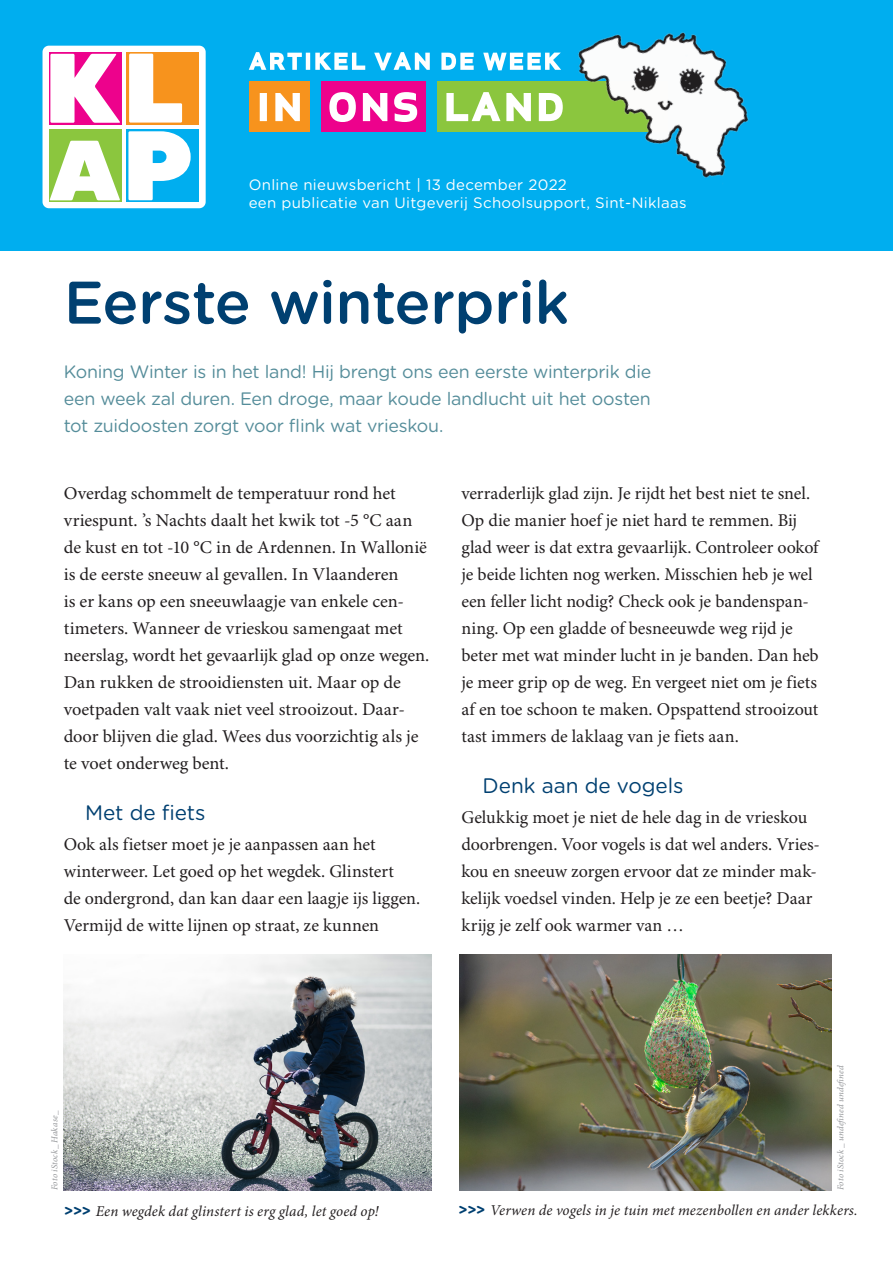
<style>
.page{position:relative;width:893px;height:1263px;background:#fff}
.page>*{position:absolute;margin:0;border:0;box-sizing:border-box;transform-origin:0 0}
.Grootste_titel{font:500 60px "Gotham Rounded";letter-spacing:-.01em;color:#004071}
.Tussentitel{font:21px "Gotham Rounded";letter-spacing:-.005em;color:#004071}
.Body{font:18px/27px "Minion Pro";letter-spacing:-.005em;color:#231f20}
.Grootste_titel-2{font:18px "Gotham Rounded";letter-spacing:-.015em;color:#558d9a}
.Onderschrift{font:italic 15px "Minion Pro";letter-spacing:.01em;color:#231f20}
.t1{font:15px "Gotham Rounded";letter-spacing:.02em;color:#fff}
.t2{font:italic 9px "Minion Pro";letter-spacing:.025em;color:#939598}
.s1{font-family:"Gotham Rounded";font-weight:700;font-style:normal;color:#004071}
</style>
<div class="page">
<div style="left:0;top:0;width:893px;height:251px;background:#00aeef"></div>
<svg style="left:46px;top:49px;width:156px;height:156px;background:#e7dad8"></svg>
<div style="left:43px;top:46px;width:163px;height:162px;border:6px solid #fff;border-radius:3px"></div>
<svg style="left:49px;top:52px;width:72px;height:72px"></svg>
<div style="left:126px;top:52px;width:73px;height:72px;background:#f7931d"></div>
<div style="left:49px;top:130px;width:72px;height:72px;background:#8bc63e"></div>
<div style="left:126px;top:130px;width:73px;height:72px;background:#00aeef"></div>
<svg style="left:50px;top:54px;width:70px;height:69px;background:#f9b4dd"></svg>
<svg style="left:129px;top:54px;width:53px;height:69px"></svg>
<svg style="left:50px;top:141px;width:70px;height:59px"></svg>
<svg style="left:128px;top:131px;width:63px;height:69px"></svg>
<svg style="left:249px;top:52px;width:303px;height:18px"></svg>
<div style="left:249px;top:81px;width:61px;height:51px;background:#f7931d"></div>
<div style="left:321px;top:81px;width:105px;height:51px;background:#ed028c"></div>
<div style="left:437px;top:81px;width:231px;height:51px;background:#8bc63e"></div>
<svg style="left:260px;top:92px;width:292px;height:30px"></svg>
<img style="left:552px;top:32px;width:197px;height:146px">
<img style="left:64px;top:954px;width:368px;height:236px">
<img style="left:459px;top:954px;width:372px;height:236px">
<p class="t1" style="left:249px;top:174px;width:320px">Online nieuwsbericht | 13 december 2022</p>
<p class="t1" style="left:249px;top:192px;width:439px">een publicatie van Uitgeverij Schoolsupport, Sint-Niklaas</p>
<p class="Grootste_titel" style="left:64px;top:260px;width:507px">Eerste winterprik</p>
<p class="Grootste_titel-2" style="left:64px;top:359px;width:589px">Koning Winter is in het land! Hij brengt ons een eerste winterprik die</p>
<p class="Grootste_titel-2" style="left:64px;top:386px;width:588px">een week zal duren. Een droge, maar koude landlucht uit het oosten</p>
<p class="Grootste_titel-2" style="left:64px;top:413px;width:381px">tot zuidoosten zorgt voor flink wat vrieskou.</p>
<p class="Body" style="left:64px;top:480px;width:367px">Overdag schommelt de temperatuur rond het vriespunt. ’s Nachts daalt het kwik tot -5 °C aan de kust en tot -10 °C in de Ardennen. In Wallonië is de eerste sneeuw al gevallen. In Vlaanderen<br>is er kans op een sneeuwlaagje van enkele cen&shy;timeters. Wanneer de vrieskou samengaat met neerslag, wordt het gevaarlijk glad op onze wegen.<br>Dan rukken de strooidiensten uit. Maar op de voetpaden valt vaak niet veel strooizout. Daar&shy;door blijven die glad. Wees dus voorzichtig als je te voet onderweg bent.</p>
<p class="Tussentitel" style="left:85px;top:798px;width:122px">Met de fiets</p>
<p class="Body" style="left:64px;top:831px;width:358px">Ook als fietser moet je je aanpassen aan het winterweer. Let goed op het wegdek. Glinstert<br>de ondergrond, dan kan daar een laagje ijs liggen.<br>Vermijd de witte lijnen op straat, ze kunnen</p>
<p class="Body" style="left:461px;top:480px;width:359px">verraderlijk glad zijn. Je rijdt het best niet te snel.<br>Op die manier hoef je niet hard te remmen. Bij glad weer is dat extra gevaarlijk. Controleer ookof je beide lichten nog werken. Misschien heb je wel een feller licht nodig? Check ook je bandenspan&shy;ning. Op een gladde of besneeuwde weg rijd je beter met wat minder lucht in je banden. Dan heb je meer grip op de weg. En vergeet niet om je fiets af en toe schoon te maken. Opspattend strooizout tast immers de laklaag van je fiets aan.</p>
<p class="Tussentitel" style="left:483px;top:771px;width:202px">Denk aan de vogels</p>
<p class="Body" style="left:461px;top:804px;width:360px">Gelukkig moet je niet de hele dag in de vrieskou doorbrengen. Voor vogels is dat wel anders. Vries&shy;kou en sneeuw zorgen ervoor dat ze minder mak&shy;kelijk voedsel vinden. Help je ze een beetje? Daar krijg je zelf ook warmer van …</p>
<p class="t2" style="left:49px;top:1190px;width:81px;rotate:-90deg">Foto iStock_ Hakase_</p>
<p class="t2" style="left:835px;top:1190px;width:127px;rotate:-90deg">Foto iStock _ undefined undefined</p>
<p class="Onderschrift" style="left:64px;top:1202px;width:316px"><span class="s1">&gt;&gt;&gt;</span> Een wegdek dat glinstert is erg glad, let goed op!</p>
<p class="Onderschrift" style="left:458px;top:1201px;width:401px"><span class="s1">&gt;&gt;&gt;</span> Verwen de vogels in je tuin met mezenbollen en ander lekkers.</p>
</div>
